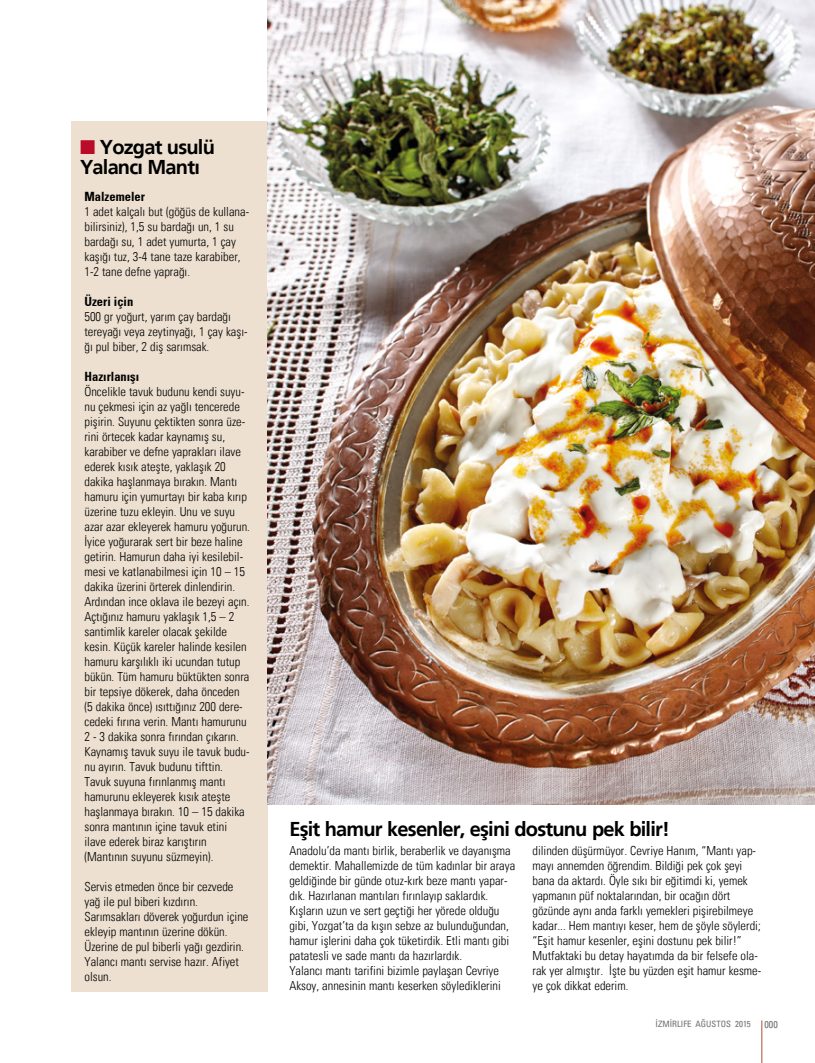
<style>
.page{position:relative;width:815px;height:1063px;background:#fff}
.page>*{position:absolute;margin:0;border:0;box-sizing:border-box;transform-origin:0 0}
.t1{font:700 20px/20px "Frutiger";letter-spacing:-.04em;color:#000}
.t2{font:300 condensed 12.5px/15px "Univers";color:#000}
.t3{font:700 condensed 12.5px "Univers";color:#000}
.t4{font:condensed 10px "Univers";color:#706f6f}
.t5{font:condensed 8.75px "Univers";color:#706f6f}
.s1{color:#ba0b28}
</style>
<div class="page">
<hr style="left:761px;top:1020px;width:1px;height:43px;background:#b04c37">
<div style="left:71px;top:121px;width:197px;height:870px;background:#ede0d0"></div>
<img style="left:268px;top:0;width:547px;height:804px">
<h1 class="t1" style="left:80px;top:137px;width:136px"><span class="s1">■</span> Yozgat usulü<br>Yalancı Mantı</h1>
<p class="t3" style="left:84px;top:189px;width:62px">Malzemeler</p>
<p class="t2" style="left:84px;top:204px;width:166px">1 adet kalçalı but (göğüs de kullana&shy;bilirsiniz), 1,5 su bardağı un, 1 su bardağı su, 1 adet yumurta, 1 çay kaşığı tuz, 3-4 tane taze karabiber,<br>1-2 tane defne yaprağı.</p>
<p class="t3" style="left:84px;top:294px;width:50px">Üzeri için</p>
<p class="t2" style="left:84px;top:309px;width:165px">500 gr yoğurt, yarım çay bardağı tereyağı veya zeytinyağı, 1 çay kaşı&shy;ğı pul biber, 2 diş sarımsak.</p>
<p class="t3" style="left:84px;top:369px;width:56px">Hazırlanışı</p>
<p class="t2" style="left:84px;top:384px;width:167px">Öncelikle tavuk budunu kendi suyu&shy;nu çekmesi için az yağlı tencerede pişirin. Suyunu çektikten sonra üze&shy;rini örtecek kadar kaynamış su, karabiber ve defne yaprakları ilave ederek kısık ateşte, yaklaşık 20 dakika haşlanmaya bırakın. Mantı hamuru için yumurtayı bir kaba kırıp üzerine tuzu ekleyin. Unu ve suyu azar azar ekleyerek hamuru yoğurun.<br>İyice yoğurarak sert bir beze haline getirin. Hamurun daha iyi kesilebil&shy;mesi ve katlanabilmesi için 10 – 15 dakika üzerini örterek dinlendirin.<br>Ardından ince oklava ile bezeyi açın.<br>Açtığınız hamuru yaklaşık 1,5 – 2 santimlik kareler olacak şekilde kesin. Küçük kareler halinde kesilen hamuru karşılıklı iki ucundan tutup bükün. Tüm hamuru büktükten sonra bir tepsiye dökerek, daha önceden (5 dakika önce) ısıttığınız 200 dere&shy;cedeki fırına verin. Mantı hamurunu 2 - 3 dakika sonra fırından çıkarın.<br>Kaynamış tavuk suyu ile tavuk budu&shy;nu ayırın. Tavuk budunu tifttin.<br>Tavuk suyuna fırınlanmış mantı hamurunu ekleyerek kısık ateşte haşlanmaya bırakın. 10 – 15 dakika sonra mantının içine tavuk etini ilave ederek biraz karıştırın (Mantının suyunu süzmeyin).</p>
<p class="t2" style="left:84px;top:879px;width:165px">Servis etmeden önce bir cezvede yağ ile pul biberi kızdırın.<br>Sarımsakları döverek yoğurdun içine ekleyip mantının üzerine dökün.<br>Üzerine de pul biberli yağı gezdirin.<br>Yalancı mantı servise hazır. Afiyet olsun.</p>
<h1 class="t1" style="left:289px;top:819px;width:382px">Eşit hamur kesenler, eşini dostunu pek bilir!</h1>
<p class="t2" style="left:289px;top:843px;width:227px">Anadolu’da mantı birlik, beraberlik ve dayanışma demektir. Mahallemizde de tüm kadınlar bir araya geldiğinde bir günde otuz-kırk beze mantı yapar&shy;dık. Hazırlanan mantıları fırınlayıp saklardık.<br>Kışların uzun ve sert geçtiği her yörede olduğu gibi, Yozgat’ta da kışın sebze az bulunduğundan, hamur işlerini daha çok tüketirdik. Etli mantı gibi patatesli ve sade mantı da hazırlardık.<br>Yalancı mantı tarifini bizimle paylaşan Cevriye Aksoy, annesinin mantı keserken söylediklerini</p>
<p class="t2" style="left:533px;top:843px;width:230px">dilinden düşürmüyor. Cevriye Hanım, “Mantı yap&shy;mayı annemden öğrendim. Bildiği pek çok şeyi bana da aktardı. Öyle sıkı bir eğitimdi ki, yemek yapmanın püf noktalarından, bir ocağın dört gözünde aynı anda farklı yemekleri pişirebilmeye kadar... Hem mantıyı keser, hem de şöyle söylerdi; “Eşit hamur kesenler, eşini dostunu pek bilir!” Mutfaktaki bu detay hayatımda da bir felsefe ola&shy;rak yer almıştır. İşte bu yüzden eşit hamur kesme&shy;ye çok dikkat ederim.</p>
<p class="t5" style="left:656px;top:1018px;width:97px">İZMİRLIFE AĞUSTOS 2015</p>
<p class="t4" style="left:764px;top:1018px;width:15px">000</p>
</div>
